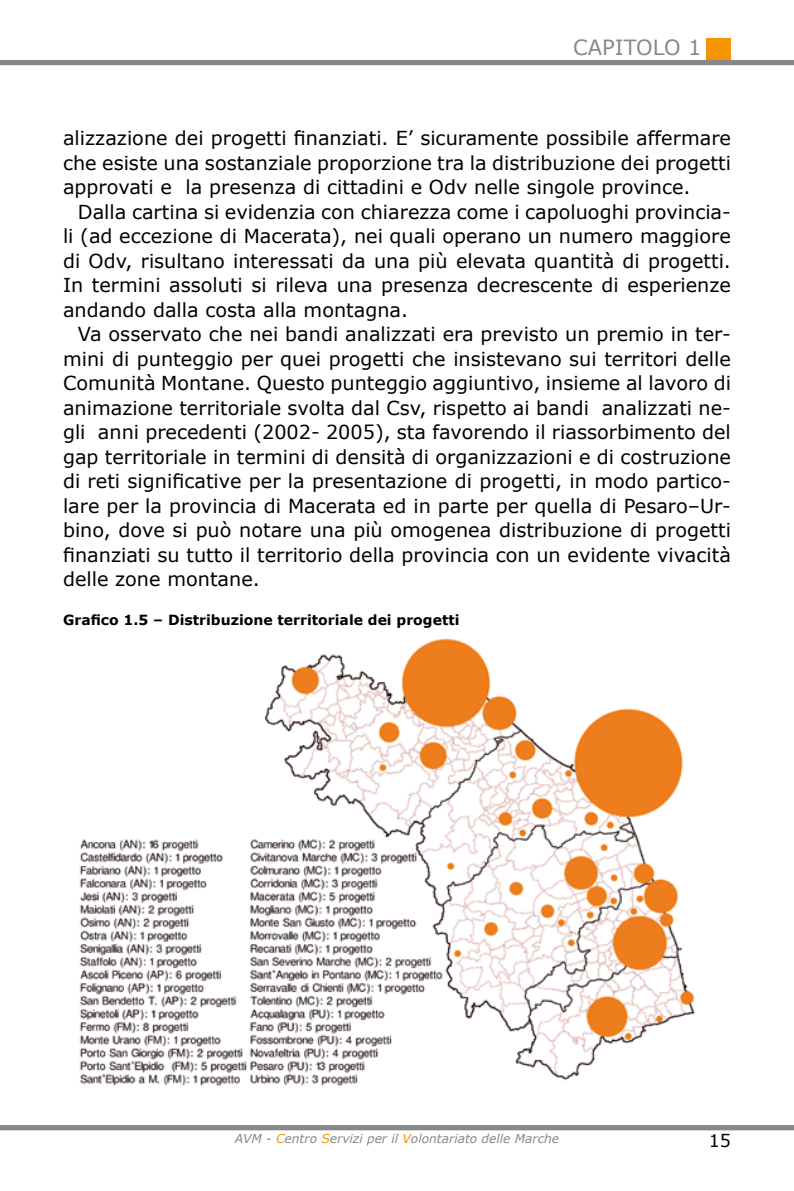
<style>
.page{position:relative;width:794px;height:1191px;background:#fff}
.page>*{position:absolute;margin:0;border:0;box-sizing:border-box;transform-origin:0 0}
.t1{font:21px "Verdana";color:#87888a}
.t2{font:19.25px/24.5px "Verdana";color:#000;text-align:justify}
.t3{font:17.5px "Verdana";color:#000}
.t4{font:700 14px "Verdana";color:#000}
.t5{font:italic 12.25px "Verdana";color:#87888a}
.s1{color:#f39400}
</style>
<div class="page">
<div style="left:706px;top:38px;width:25px;height:25px;background:#f39400"></div>
<div style="left:0;top:1125px;width:794px;height:5px;background:#87888a"></div>
<div style="left:0;top:60px;width:794px;height:5px;background:#87888a"></div>
<img style="left:79px;top:638px;width:616px;height:448px">
<p class="t1" style="left:573px;top:34px;width:130px">CAPITOLO 1</p>
<p class="t2" style="left:63px;top:126px;width:669px">alizzazione dei progetti finanziati. E’ sicuramente possibile affermare che esiste una sostanziale proporzione tra la distribuzione dei progetti approvati e la presenza di cittadini e Odv nelle singole province.</p>
<p class="t2" style="left:63px;top:200px;width:669px;text-indent:15px">Dalla cartina si evidenzia con chiarezza come i capoluoghi provincia&shy;li (ad eccezione di Macerata), nei quali operano un numero maggiore di Odv, risultano interessati da una più elevata quantità di progetti.<br>In termini assoluti si rileva una presenza decrescente di esperienze andando dalla costa alla montagna.</p>
<p class="t2" style="left:63px;top:322px;width:669px;text-indent:15px">Va osservato che nei bandi analizzati era previsto un premio in ter&shy;mini di punteggio per quei progetti che insistevano sui territori delle Comunità Montane. Questo punteggio aggiuntivo, insieme al lavoro di animazione territoriale svolta dal Csv, rispetto ai bandi analizzati ne&shy;gli anni precedenti (2002- 2005), sta favorendo il riassorbimento del gap territoriale in termini di densità di organizzazioni e di costruzione di reti significative per la presentazione di progetti, in modo partico&shy;lare per la provincia di Macerata ed in parte per quella di Pesaro–Ur&shy;bino, dove si può notare una più omogenea distribuzione di progetti finanziati su tutto il territorio della provincia con un evidente vivacità delle zone montane.</p>
<p class="t4" style="left:63px;top:611px;width:398px">Grafico 1.5 – Distribuzione territoriale dei progetti</p>
<p class="t5" style="left:235px;top:1130px;width:326px">AVM - <span class="s1">C</span>entro <span class="s1">S</span>ervizi per il <span class="s1">V</span>olontariato delle Marche</p>
<p class="t3" style="left:708px;top:1129px;width:24px">15</p>
</div>
